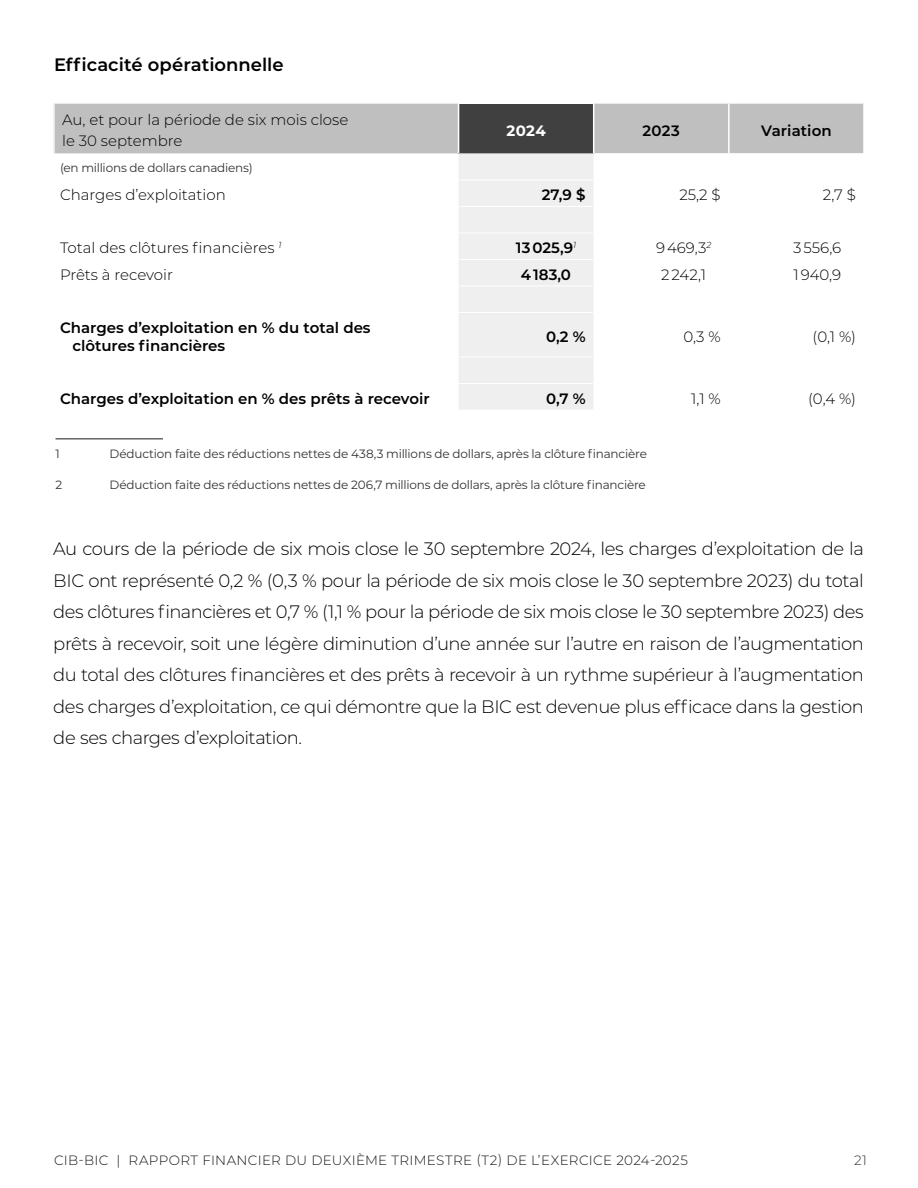
<style>
.page{position:relative;width:918px;height:1188px;background:#fff}
.page>*{position:absolute;margin:0;border:0;box-sizing:border-box;transform-origin:0 0}
.t1{font:300 18px/31.5px "Montserrat";letter-spacing:-.025em;color:#000;text-align:justify}
.t2{font:600 18px "Montserrat";color:#000}
.t3{font:300 15px/21px "Montserrat";color:#000}
.t4{font:600 15px/18px "Montserrat";color:#000}
.t5{font:700 15px "Montserrat";color:#fff}
.t6{font:300 13.5px "Montserrat";letter-spacing:.025em;color:#1a1818}
.t7{font:300 13.5px "Montserrat";color:#333}
.t8{font:12px "Montserrat";letter-spacing:-.015em;color:#333}
</style>
<div class="page">
<svg style="left:54px;top:104px;width:809px;height:305px"></svg>
<svg style="left:594px;top:153px;width:269px;height:256px"></svg>
<hr style="left:594px;top:179px;width:135px;height:2px;background:#fff">
<hr style="left:729px;top:179px;width:135px;height:2px;background:#fff">
<hr style="left:459px;top:180px;width:134px;height:1px;background:#fff">
<hr style="left:594px;top:206px;width:135px;height:1px;background:#fff">
<hr style="left:729px;top:206px;width:135px;height:1px;background:#fff">
<hr style="left:459px;top:206px;width:134px;height:1px;background:#fff">
<hr style="left:594px;top:232px;width:135px;height:2px;background:#fff">
<hr style="left:729px;top:232px;width:135px;height:2px;background:#fff">
<hr style="left:459px;top:233px;width:134px;height:1px;background:#fff">
<hr style="left:594px;top:259px;width:135px;height:1px;background:#fff">
<hr style="left:729px;top:259px;width:135px;height:1px;background:#fff">
<hr style="left:459px;top:259px;width:134px;height:1px;background:#fff">
<hr style="left:459px;top:286px;width:134px;height:1px;background:#fff">
<hr style="left:459px;top:312px;width:134px;height:1px;background:#fff">
<hr style="left:459px;top:357px;width:134px;height:1px;background:#fff">
<hr style="left:459px;top:383px;width:134px;height:1px;background:#fff">
<hr style="left:594px;top:285px;width:135px;height:2px;background:#fff">
<hr style="left:729px;top:285px;width:135px;height:2px;background:#fff">
<hr style="left:594px;top:312px;width:135px;height:1px;background:#fff">
<hr style="left:729px;top:312px;width:135px;height:1px;background:#fff">
<hr style="left:594px;top:356px;width:135px;height:2px;background:#fff">
<hr style="left:729px;top:356px;width:135px;height:2px;background:#fff">
<hr style="left:594px;top:383px;width:135px;height:1px;background:#fff">
<hr style="left:729px;top:383px;width:135px;height:1px;background:#fff">
<hr style="left:593px;top:104px;width:1px;height:49px;background:#fff">
<hr style="left:728px;top:104px;width:2px;height:49px;background:#fff">
<hr style="left:53px;top:104px;width:2px;height:49px;background:#efefef">
<hr style="left:458px;top:104px;width:1px;height:49px;background:#fff">
<hr style="left:56px;top:438px;width:107px;height:1px;background:#1a1818">
<p class="t2" style="left:54px;top:52px;width:231px">Efficacité opérationnelle</p>
<p class="t3" style="left:62px;top:109px;width:288px">Au, et pour la période de six mois close le 30 septembre</p>
<p class="t5" style="left:507px;top:120px;width:41px">2024</p>
<p class="t4" style="left:643px;top:121px;width:39px">2023</p>
<p class="t4" style="left:761px;top:121px;width:72px">Variation</p>
<p class="t8" style="left:60px;top:160px;width:194px">(en millions de dollars canadiens)</p>
<p class="t3" style="left:60px;top:184px;width:167px">Charges d’exploitation</p>
<p class="t4" style="left:542px;top:185px;width:45px">27,9 $</p>
<p class="t3" style="left:679px;top:184px;width:43px">25,2 $</p>
<p class="t3" style="left:823px;top:184px;width:35px">2,7 $</p>
<p class="t3" style="left:60px;top:237px;width:223px">Total des clôtures financières <sup>1</sup></p>
<p class="t4" style="left:516px;top:238px;width:62px">13 025,9<sup>1</sup></p>
<p class="t3" style="left:656px;top:237px;width:57px">9 469,3<sup>2</sup></p>
<p class="t3" style="left:793px;top:237px;width:50px">3 556,6</p>
<p class="t3" style="left:60px;top:264px;width:115px">Prêts à recevoir</p>
<p class="t4" style="left:521px;top:265px;width:52px">4 183,0</p>
<p class="t3" style="left:661px;top:264px;width:46px">2 242,1</p>
<p class="t3" style="left:793px;top:264px;width:49px">1 940,9</p>
<p class="t4" style="left:72px;top:318px;width:300px;text-indent:-12px">Charges d’exploitation en % du total des clôtures financières</p>
<p class="t4" style="left:546px;top:327px;width:41px">0,2 %</p>
<p class="t3" style="left:683px;top:326px;width:39px">0,3 %</p>
<p class="t3" style="left:813px;top:326px;width:45px">(0,1 %)</p>
<p class="t4" style="left:60px;top:389px;width:371px">Charges d’exploitation en % des prêts à recevoir</p>
<p class="t4" style="left:546px;top:389px;width:41px">0,7 %</p>
<p class="t3" style="left:691px;top:388px;width:31px">1,1 %</p>
<p class="t3" style="left:808px;top:388px;width:49px">(0,4 %)</p>
<p class="t8" style="left:56px;top:446px;width:6px">1</p>
<p class="t8" style="left:110px;top:446px;width:539px">Déduction faite des réductions nettes de 438,3 millions de dollars, après la clôture financière</p>
<p class="t8" style="left:56px;top:476px;width:8px">2</p>
<p class="t8" style="left:110px;top:476px;width:538px">Déduction faite des réductions nettes de 206,7 millions de dollars, après la clôture financière</p>
<p class="t1" style="left:53px;top:533px;width:812px">Au cours de la période de six mois close le 30 septembre 2024, les charges d’exploitation de la BIC ont représenté 0,2 % (0,3 % pour la période de six mois close le 30 septembre 2023) du total des clôtures financières et 0,7 % (1,1 % pour la période de six mois close le 30 septembre 2023) des prêts à recevoir, soit une légère diminution d’une année sur l’autre en raison de l’augmentation du total des clôtures financières et des prêts à recevoir à un rythme supérieur à l’augmentation des charges d’exploitation, ce qui démontre que la BIC est devenue plus efficace dans la gestion de ses charges d’exploitation.</p>
<p class="t6" style="left:54px;top:1151px;width:635px">CIB-BIC | RAPPORT FINANCIER DU DEUXIÈME TRIMESTRE (T2) DE L’EXERCICE 2024-2025</p>
<p class="t7" style="left:854px;top:1151px;width:14px">21</p>
</div>
